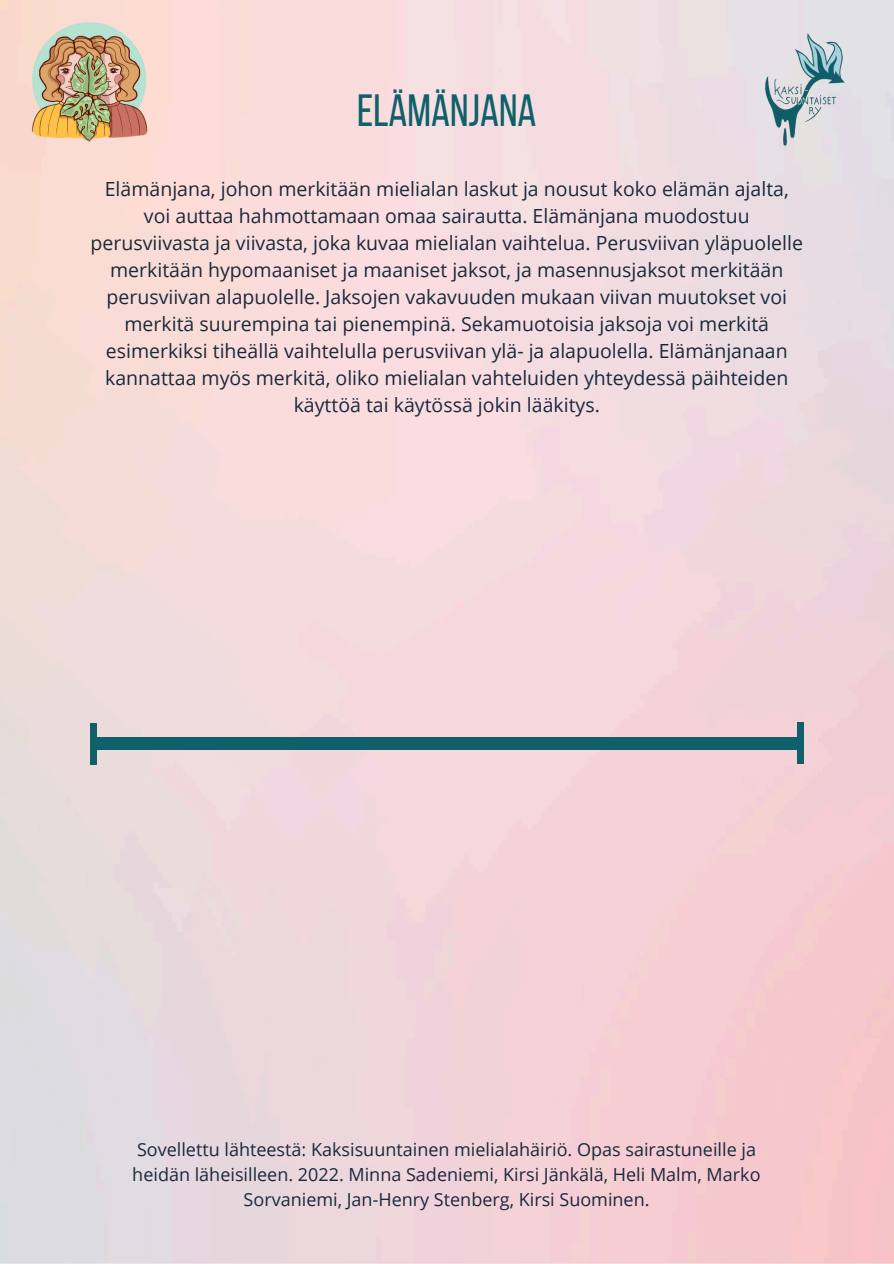
<style>
.page{position:relative;width:894px;height:1264px;background:#fff}
.page>*{position:absolute;margin:0;border:0;box-sizing:border-box;transform-origin:0 0}
.t1{font:45px "Bebas Neue";color:#0f606b}
.t2{font:19.5px/27px "Open Sans";color:#1a2a3c;text-align:center}
.t3{font:18px/24.8px "Open Sans";color:#1a2a3c;text-align:center}
</style>
<div class="page">
<img style="left:0;top:0;width:893px;height:1263px">
<div style="left:93px;top:737px;width:707px;height:13px;background:#0f606b"></div>
<div style="left:90px;top:722px;width:6px;height:42px;background:#0f606b"></div>
<div style="left:796px;top:722px;width:7px;height:42px;background:#0f606b"></div>
<img style="left:31px;top:22px;width:117px;height:120px">
<img style="left:746px;top:32px;width:115px;height:115px">
<p class="t1" style="left:357px;top:93px;width:181px">ELÄMÄNJANA</p>
<p class="t2" style="left:91px;top:175px;width:713px">Elämänjana, johon merkitään mielialan laskut ja nousut koko elämän ajalta, voi auttaa hahmottamaan omaa sairautta. Elämänjana muodostuu perusviivasta ja viivasta, joka kuvaa mielialan vaihtelua. Perusviivan yläpuolelle merkitään hypomaaniset ja maaniset jaksot, ja masennusjaksot merkitään perusviivan alapuolelle. Jaksojen vakavuuden mukaan viivan muutokset voi merkitä suurempina tai pienempinä. Sekamuotoisia jaksoja voi merkitä esimerkiksi tiheällä vaihtelulla perusviivan ylä- ja alapuolella. Elämänjanaan kannattaa myös merkitä, oliko mielialan vahteluiden yhteydessä päihteiden käyttöä tai käytössä jokin lääkitys.</p>
<p class="t3" style="left:132px;top:1136px;width:629px">Sovellettu lähteestä: Kaksisuuntainen mielialahäiriö. Opas sairastuneille ja heidän läheisilleen. 2022. Minna Sadeniemi, Kirsi Jänkälä, Heli Malm, Marko<br>Sorvaniemi, Jan-Henry Stenberg, Kirsi Suominen.</p>
</div>
